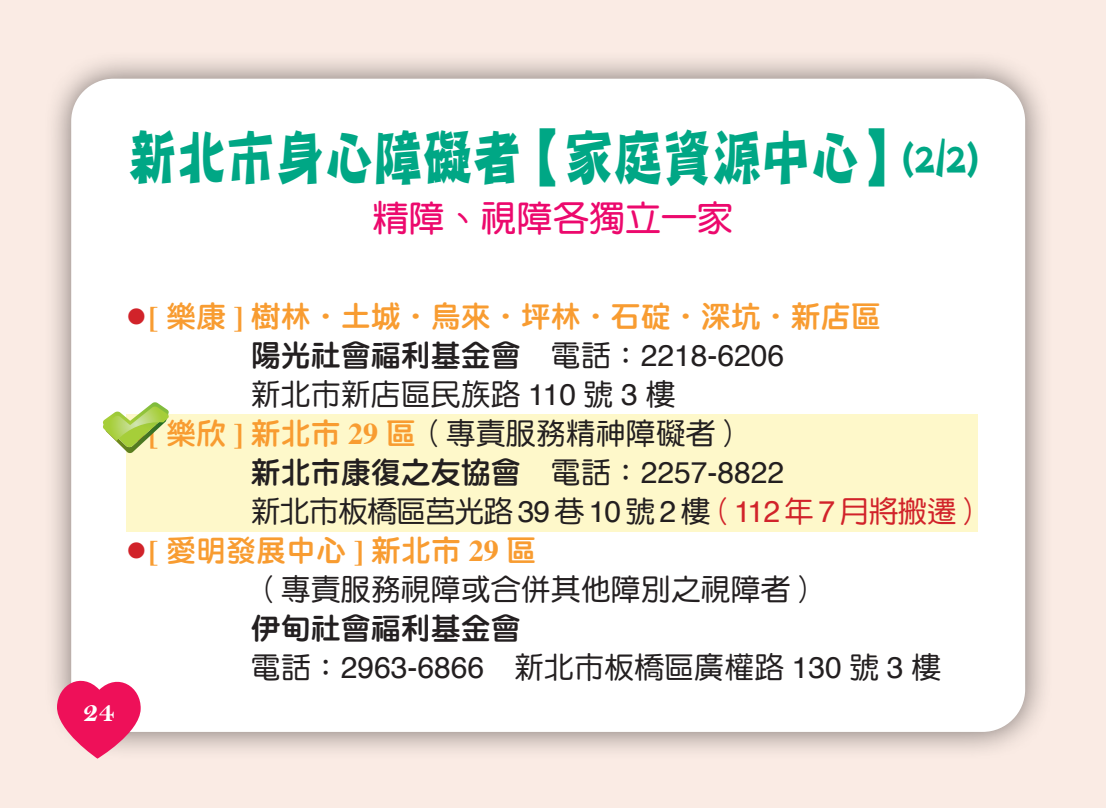
<style>
.page{position:relative;width:1106px;height:808px;background:#faebe4}
.page>*{position:absolute;margin:0;border:0;box-sizing:border-box;transform-origin:0 0}
.標題{font:60px "DF Ping Ju Std W7";color:#00a785;scale:.82 1}
.次標{font:36px "DF Yuan Std W7";color:#ec096d}
.內文{font:30px "DF Yuan Std W5";color:#231f20}
.內文-2{font:30px "DF Yuan Std W8";color:#231f20}
.內文-3{font:30px "DF Yuan Std W8";color:#f89c31}
.內文-4{font:30px "DF Yuan Std W5";letter-spacing:-.03em;color:#231f20}
.t1{font:30px "Bell MT Bold";color:#fff}
.s1{font-size:42px}
.s2{font-family:"DF Yuan Std W5";font-size:18px;color:#d1232a}
.s3{font-family:"Times";font-weight:700}
.s4{font-family:"DF Yuan Std W5"}
.s5{font-family:"Helvetica"}
.s6{font-size:18px;color:#d1232a}
.s7{font-family:"Times";font-weight:700;color:#f89c31}
.s8{font-family:"DF Yuan Std W8";color:#f89c31}
.s9{color:#d1232a}
.s10{font-family:"Helvetica";color:#d1232a}
</style>
<div class="page">
<div style="left:43px;top:50px;width:1010px;height:711px;background:#231f20;opacity:.6"></div>
<div style="left:71px;top:79px;width:954px;height:653px;background:#fff;border-radius:43px"></div>
<svg style="left:56px;top:671px;width:85px;height:88px"></svg>
<div style="left:126px;top:415px;width:852px;height:117px;background:#fef8ca"></div>
<svg style="left:103px;top:402px;width:66px;height:51px"></svg>
<p class="標題" style="left:128px;top:125px;width:1039px">新北市身心障礙者【家庭資源中心】<span class="s1">(2/2)</span></p>
<p class="次標" style="left:373px;top:198px;width:361px">精障、視障各獨立一家</p>
<p class="t1" style="left:83px;top:693px;width:33px">24</p>
<p class="內文-3" style="left:128px;top:300px;width:755px"><span class="s2">●</span> <span class="s3">[</span> 樂康 <span class="s3">]</span> 樹林．土城．烏來．坪林．石碇．深坑．新店區</p>
<p class="內文-2" style="left:251px;top:339px;width:535px">陽光社會福利基金會 <span class="s4">電話：</span><span class="s5">2218-6206</span></p>
<p class="內文" style="left:251px;top:378px;width:426px">新北市新店區民族路 <span class="s5">110</span> 號 <span class="s5">3</span> 樓</p>
<p class="內文" style="left:128px;top:417px;width:619px"><span class="s6">●</span> <span class="s7">[</span> <span class="s8">樂欣</span> <span class="s7">]</span> <span class="s8">新北市</span> <span class="s7">29</span> <span class="s8">區</span>（專責服務精神障礙者）</p>
<p class="內文-2" style="left:251px;top:456px;width:535px">新北市康復之友協會 <span class="s4">電話：</span><span class="s5">2257-8822</span></p>
<p class="內文-4" style="left:251px;top:495px;width:736px">新北市板橋區莒光路<span class="s5">39</span>巷 <span class="s5">10</span>號<span class="s5">2</span>樓<span class="s9">（</span><span class="s10">112</span> <span class="s9">年</span><span class="s10">7</span><span class="s9">月將搬遷）</span></p>
<p class="內文-3" style="left:128px;top:534px;width:410px"><span class="s2">●</span> <span class="s3">[</span> 愛明發展中心 <span class="s3">]</span> 新北市 <span class="s3">29</span> 區</p>
<p class="內文" style="left:251px;top:573px;width:572px">（專責服務視障或合併其他障別之視障者）</p>
<p class="內文-2" style="left:251px;top:612px;width:271px">伊甸社會福利基金會</p>
<p class="內文" style="left:251px;top:651px;width:692px">電話：<span class="s5">2963-6866</span> 新北市板橋區廣權路 <span class="s5">130</span> 號 <span class="s5">3</span> 樓</p>
</div>
